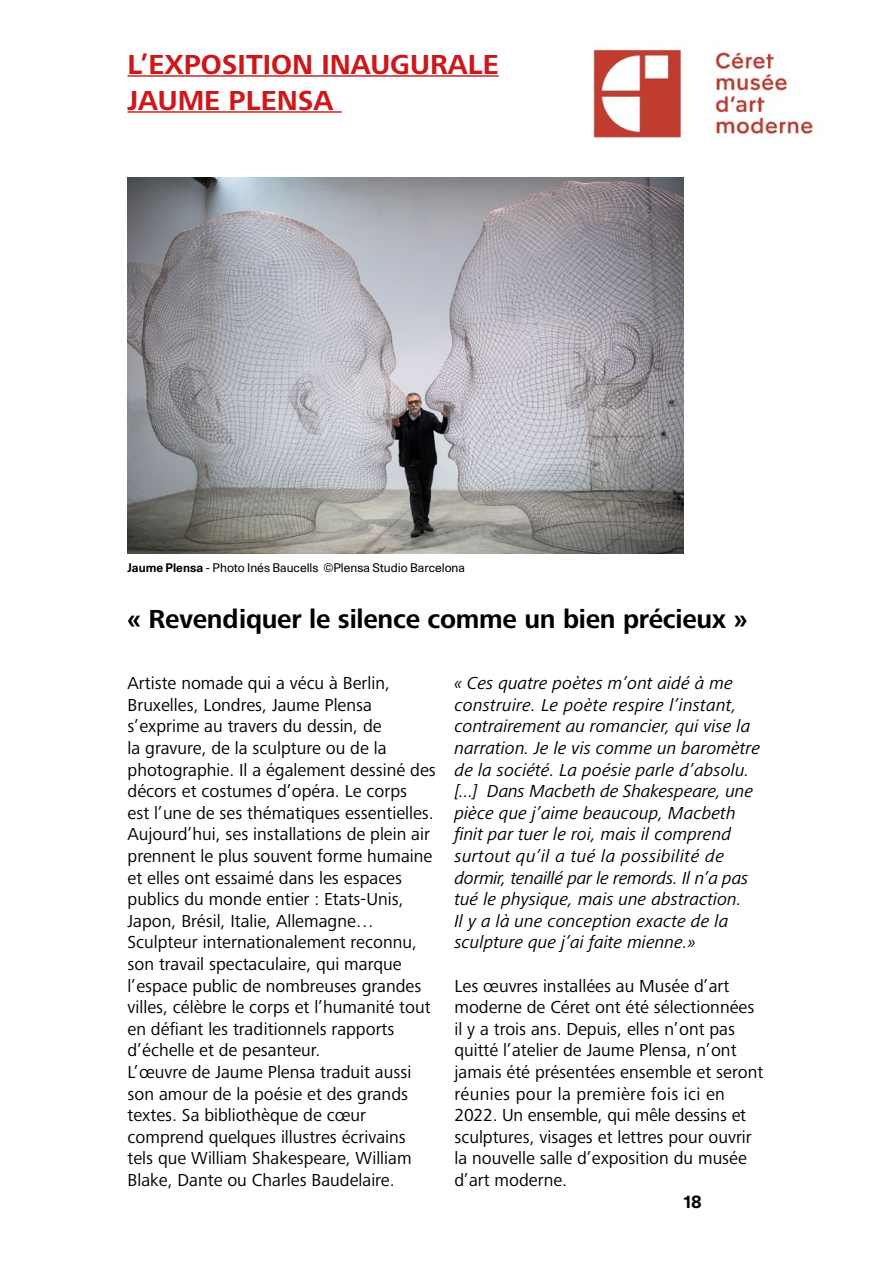
<style>
.page{position:relative;width:893px;height:1263px;background:#fff}
.page>*{position:absolute;margin:0;border:0;box-sizing:border-box;transform-origin:0 0}
.t1{font:700 28.5px/36px "Frutiger Next";color:#cd1719}
.t2{font:700 27px "Frutiger Next";letter-spacing:-.01em;color:#000}
.t3{font:18px/21.6px "Frutiger Next";color:#000}
.t4{font:italic 18px/21.6px "Frutiger Next";color:#000}
.t5{font:700 18px "Unica 77 LL";color:#000}
.t6{font:12px "Unica 77 LL";color:#000}
.s1{font-weight:700}
</style>
<div class="page">
<img style="left:594px;top:49px;width:219px;height:89px">
<hr style="left:128px;top:75px;width:371px;height:2px;background:#cd1719">
<hr style="left:128px;top:111px;width:214px;height:2px;background:#cd1719">
<img style="left:128px;top:177px;width:556px;height:377px">
<h1 class="t1" style="left:128px;top:46px;width:373px">L’EXPOSITION INAUGURALE<br>JAUME PLENSA</h1>
<p class="t6" style="left:128px;top:560px;width:339px"><span class="s1">Jaume Plensa</span> - Photo Inés Baucells ©Plensa Studio Barcelona</p>
<h2 class="t2" style="left:128px;top:603px;width:621px">« Revendiquer le silence comme un bien précieux »</h2>
<p class="t3" style="left:128px;top:672px;width:310px">Artiste nomade qui a vécu à Berlin, Bruxelles, Londres, Jaume Plensa s’exprime au travers du dessin, de<br>la gravure, de la sculpture ou de la photographie. Il a également dessiné des décors et costumes d’opéra. Le corps<br>est l’une de ses thématiques essentielles.<br>Aujourd’hui, ses installations de plein air prennent le plus souvent forme humaine et elles ont essaimé dans les espaces publics du monde entier : Etats-Unis, Japon, Brésil, Italie, Allemagne… Sculpteur internationalement reconnu, son travail spectaculaire, qui marque l’espace public de nombreuses grandes villes, célèbre le corps et l’humanité tout en défiant les traditionnels rapports d’échelle et de pesanteur.<br>L’œuvre de Jaume Plensa traduit aussi son amour de la poésie et des grands textes. Sa bibliothèque de cœur comprend quelques illustres écrivains tels que William Shakespeare, William Blake, Dante ou Charles Baudelaire.</p>
<p class="t4" style="left:454px;top:672px;width:307px">« Ces quatre poètes m’ont aidé à me construire. Le poète respire l’instant, contrairement au romancier, qui vise la narration. Je le vis comme un baromètre de la société. La poésie parle d’absolu. [...] Dans Macbeth de Shakespeare, une pièce que j’aime beaucoup, Macbeth finit par tuer le roi, mais il comprend surtout qu’il a tué la possibilité de dormir, tenaillé par le remords. Il n’a pas tué le physique, mais une abstraction.<br>Il y a là une conception exacte de la sculpture que j’ai faite mienne.»</p>
<p class="t3" style="left:454px;top:975px;width:310px">Les œuvres installées au Musée d’art moderne de Céret ont été sélectionnées il y a trois ans. Depuis, elles n’ont pas quitté l’atelier de Jaume Plensa, n’ont jamais été présentées ensemble et seront réunies pour la première fois ici en 2022. Un ensemble, qui mêle dessins et sculptures, visages et lettres pour ouvrir la nouvelle salle d’exposition du musée d’art moderne.</p>
<p class="t5" style="left:684px;top:1189px;width:19px">18</p>
</div>
